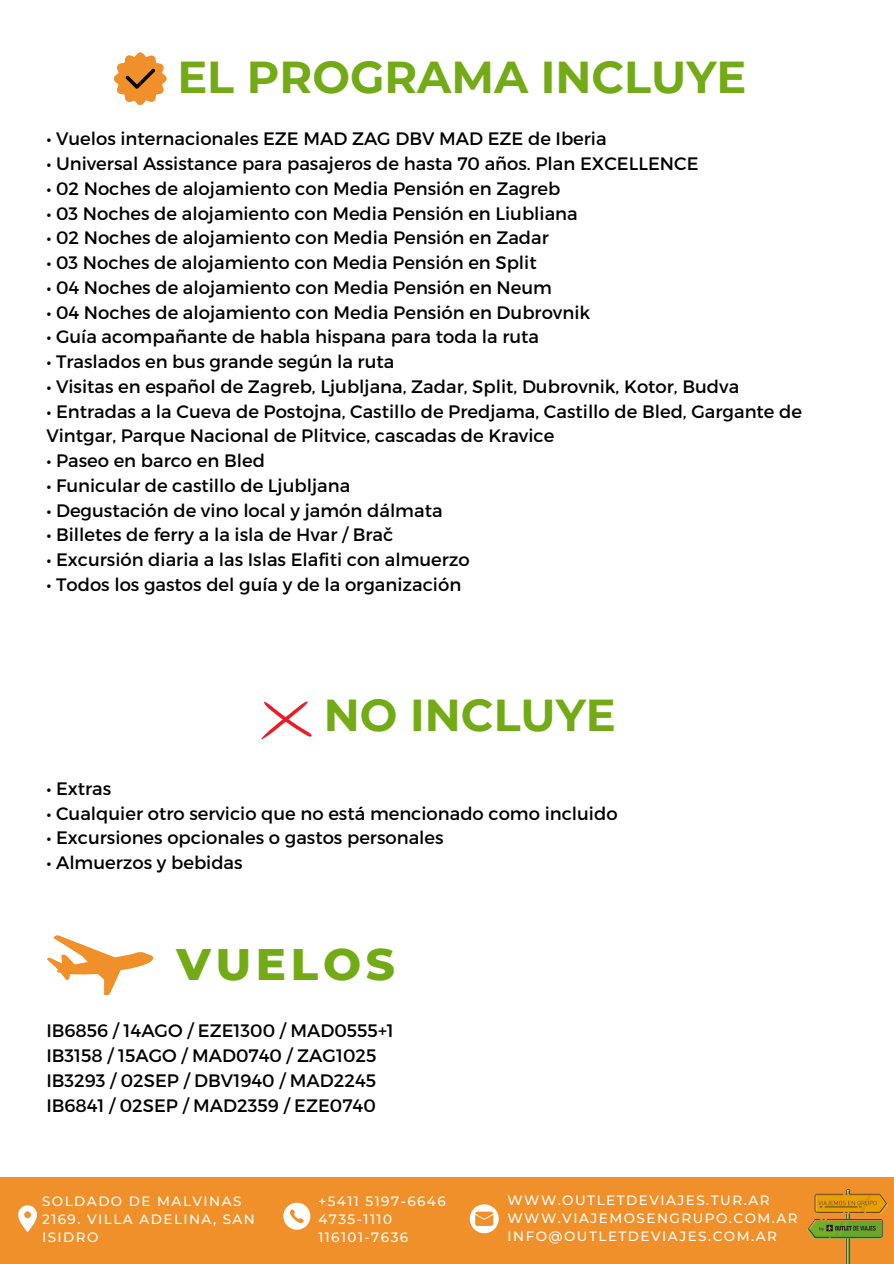
<style>
.page{position:relative;width:894px;height:1264px;background:#fff}
.page>*{position:absolute;margin:0;border:0;box-sizing:border-box;transform-origin:0 0}
.t1{font:800 45px "Montserrat";letter-spacing:.105em;color:#72ab16}
.t2{font:700 44.55px "Montserrat";color:#72ab16}
.t3{font:18px/24.8px "Montserrat";color:#000}
.t4{font:500 13.5px/18px "Montserrat";letter-spacing:.11em;color:#fff}
</style>
<div class="page">
<div style="left:0;top:1177px;width:893px;height:86px;background:#ef902a"></div>
<svg style="left:18px;top:1205px;width:19px;height:27px"></svg>
<svg style="left:283px;top:1202px;width:27px;height:27px"></svg>
<svg style="left:469px;top:1204px;width:29px;height:29px"></svg>
<img style="left:807px;top:1189px;width:81px;height:74px">
<svg style="left:114px;top:52px;width:53px;height:53px"></svg>
<svg style="left:47px;top:935px;width:106px;height:59px"></svg>
<svg style="left:261px;top:701px;width:50px;height:38px"></svg>
<h1 class="t2" style="left:177px;top:50px;width:570px">EL PROGRAMA INCLUYE</h1>
<p class="t3" style="left:46px;top:126px;width:561px">• Vuelos internacionales EZE MAD ZAG DBV MAD EZE de Iberia</p>
<p class="t3" style="left:46px;top:150px;width:653px">• Universal Assistance para pasajeros de hasta 70 años. Plan EXCELLENCE</p>
<p class="t3" style="left:46px;top:175px;width:515px">• 02 Noches de alojamiento con Media Pensión en Zagreb</p>
<p class="t3" style="left:46px;top:200px;width:532px">• 03 Noches de alojamiento con Media Pensión en Liubliana</p>
<p class="t3" style="left:46px;top:225px;width:504px">• 02 Noches de alojamiento con Media Pensión en Zadar</p>
<p class="t3" style="left:46px;top:249px;width:491px">• 03 Noches de alojamiento con Media Pensión en Split</p>
<p class="t3" style="left:46px;top:274px;width:507px">• 04 Noches de alojamiento con Media Pensión en Neum</p>
<p class="t3" style="left:46px;top:299px;width:545px">• 04 Noches de alojamiento con Media Pensión en Dubrovnik</p>
<p class="t3" style="left:46px;top:324px;width:494px">• Guía acompañante de habla hispana para toda la ruta</p>
<p class="t3" style="left:46px;top:348px;width:349px">• Traslados en bus grande según la ruta</p>
<p class="t3" style="left:46px;top:373px;width:694px">• Visitas en español de Zagreb, Ljubljana, Zadar, Split, Dubrovnik, Kotor, Budva</p>
<p class="t3" style="left:46px;top:398px;width:757px">• Entradas a la Cueva de Postojna, Castillo de Predjama, Castillo de Bled, Gargante de<br>Vintgar, Parque Nacional de Plitvice, cascadas de Kravice</p>
<p class="t3" style="left:46px;top:447px;width:220px">• Paseo en barco en Bled</p>
<p class="t3" style="left:46px;top:472px;width:305px">• Funicular de castillo de Ljubljana</p>
<p class="t3" style="left:46px;top:497px;width:397px">• Degustación de vino local y jamón dálmata</p>
<p class="t3" style="left:46px;top:522px;width:348px">• Billetes de ferry a la isla de Hvar / Brač</p>
<p class="t3" style="left:46px;top:546px;width:425px">• Excursión diaria a las Islas Elafiti con almuerzo</p>
<p class="t3" style="left:46px;top:571px;width:416px">• Todos los gastos del guía y de la organización</p>
<p class="t2" style="left:324px;top:688px;width:293px">NO INCLUYE</p>
<p class="t3" style="left:46px;top:775px;width:66px">• Extras</p>
<p class="t3" style="left:46px;top:800px;width:572px">• Cualquier otro servicio que no está mencionado como incluido</p>
<p class="t3" style="left:46px;top:824px;width:398px">• Excursiones opcionales o gastos personales</p>
<p class="t3" style="left:46px;top:849px;width:198px">• Almuerzos y bebidas</p>
<p class="t1" style="left:176px;top:936px;width:220px">VUELOS</p>
<p class="t3" style="left:46px;top:1017px;width:349px">IB6856 / 14AGO / EZE1300 / MAD0555+1<br>IB3158 / 15AGO / MAD0740 / ZAG1025<br>IB3293 / 02SEP / DBV1940 / MAD2245<br>IB6841 / 02SEP / MAD2359 / EZE0740</p>
<p class="t4" style="left:42px;top:1191px;width:214px">SOLDADO DE MALVINAS<br>2169. VILLA ADELINA, SAN<br>ISIDRO</p>
<h1 class="t4" style="left:318px;top:1191px;width:129px">+5411 5197-6646</h1>
<h2 class="t4" style="left:318px;top:1209px;width:75px">4735-1110</h2>
<p class="t4" style="left:318px;top:1227px;width:91px">116101-7636</p>
<p class="t4" style="left:507px;top:1191px;width:263px">WWW.OUTLETDEVIAJES.TUR.AR</p>
<h1 class="t4" style="left:507px;top:1209px;width:291px">WWW.VIAJEMOSENGRUPO.COM.AR</h1>
<h3 class="t4" style="left:507px;top:1227px;width:271px">INFO@OUTLETDEVIAJES.COM.AR</h3>
</div>
